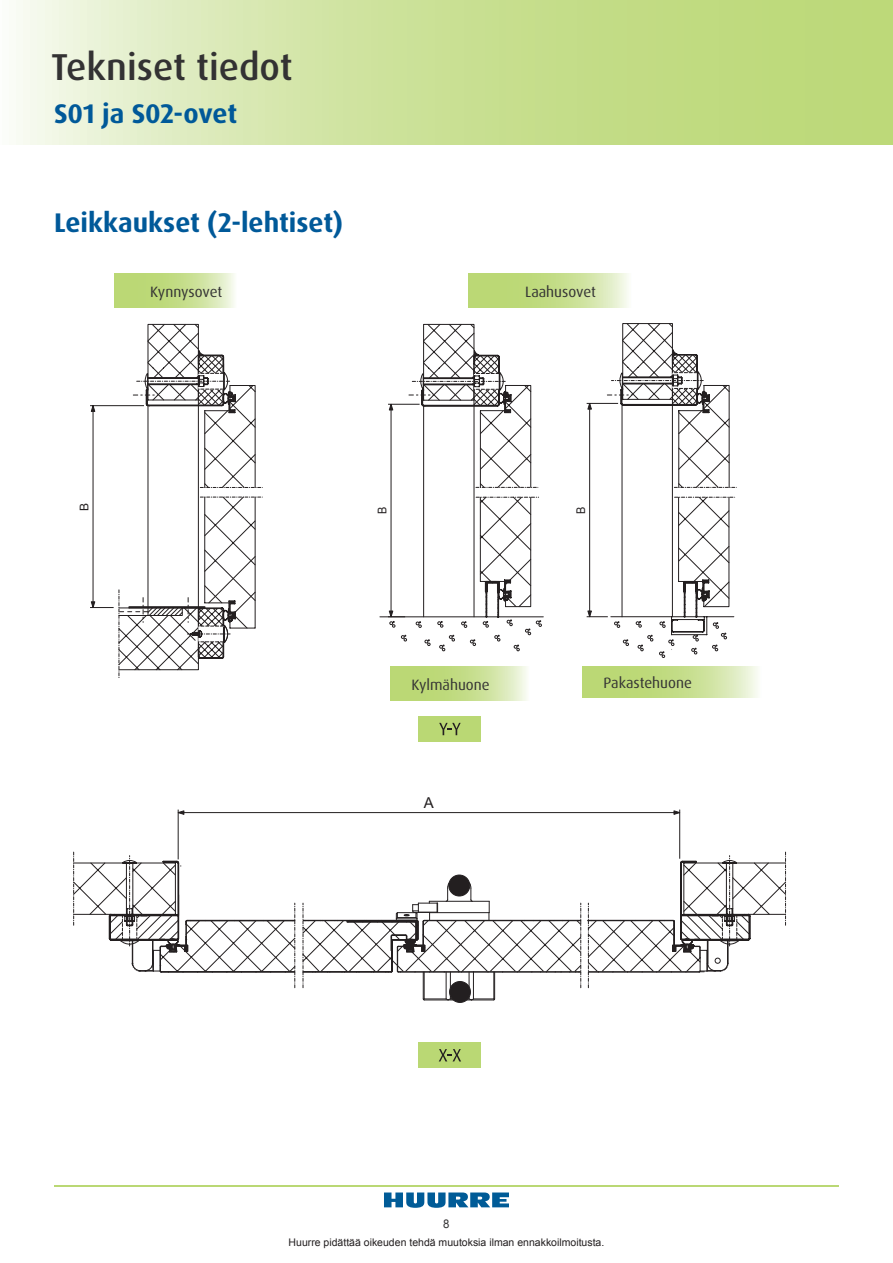
<style>
.page{position:relative;width:893px;height:1263px;background:#fff}
.page>*{position:absolute;margin:0;border:0;box-sizing:border-box;transform-origin:0 0}
.t1{font:500 37.5px "Dax OT";color:#333233}
.DAX_headline_2{font:700 27px "Dax OT";color:#005999}
.DAX_text_small{font:15px "Dax OT";color:#333233}
.t2{font:15px "Arial";color:#231f20}
.t3{font:12px "Arial";color:#231f20;scale:.91 1}
.t4{font:12px "Arial";color:#333233;scale:.95 1}
.t5{font:12px "Arial";color:#231f20}
.t6{font:10.5px "Arial";color:#231f20}
</style>
<div class="page">
<svg style="left:16px;top:0;width:877px;height:145px;background:#cee29e"></svg>
<svg style="left:384px;top:1192px;width:125px;height:16px"></svg>
<hr style="left:54px;top:1186px;width:785px;height:1px;background:#bad874">
<svg style="left:115px;top:274px;width:120px;height:34px;background:#c9e093"></svg>
<svg style="left:390px;top:667px;width:137px;height:34px;background:#c9df92"></svg>
<svg style="left:468px;top:274px;width:161px;height:34px;background:#c9e093"></svg>
<svg style="left:582px;top:667px;width:176px;height:30px;background:#c9df92"></svg>
<div style="left:419px;top:716px;width:62px;height:26px;background:#bad874"></div>
<svg style="left:439px;top:723px;width:22px;height:12px"></svg>
<div style="left:419px;top:1042px;width:62px;height:26px;background:#bad874"></div>
<svg style="left:439px;top:1049px;width:22px;height:12px"></svg>
<svg style="left:90px;top:323px;width:172px;height:355px"></svg>
<hr style="left:423px;top:406px;width:1px;height:211px;background:#231f20">
<hr style="left:474px;top:406px;width:1px;height:211px;background:#231f20">
<hr style="left:622px;top:406px;width:1px;height:211px;background:#231f20">
<hr style="left:672px;top:406px;width:1px;height:211px;background:#231f20">
<svg style="left:409px;top:323px;width:129px;height:165px"></svg>
<svg style="left:607px;top:323px;width:129px;height:165px"></svg>
<hr style="left:587px;top:403px;width:31px;height:1px;background:#231f20">
<hr style="left:589px;top:403px;width:1px;height:214px;background:#231f20">
<svg style="left:587px;top:402px;width:5px;height:8px"></svg>
<hr style="left:388px;top:404px;width:32px;height:1px;background:#231f20">
<hr style="left:391px;top:404px;width:1px;height:213px;background:#231f20">
<svg style="left:389px;top:403px;width:4px;height:7px"></svg>
<svg style="left:379px;top:496px;width:356px;height:162px"></svg>
<svg style="left:587px;top:852px;width:198px;height:136px"></svg>
<div style="left:449px;top:981px;width:22px;height:22px;border:1px solid #231f20;border-radius:50%"></div>
<div style="left:449px;top:875px;width:21px;height:21px;background:#231f20;border-radius:50%"></div>
<div style="left:449px;top:875px;width:21px;height:21px;border:1px solid #231f20;border-radius:50%"></div>
<svg style="left:302px;top:882px;width:279px;height:119px"></svg>
<svg style="left:73px;top:852px;width:223px;height:136px"></svg>
<hr style="left:178px;top:809px;width:1px;height:50px;background:#231f20">
<hr style="left:679px;top:809px;width:1px;height:50px;background:#231f20">
<hr style="left:178px;top:812px;width:502px;height:1px;background:#231f20">
<svg style="left:177px;top:810px;width:7px;height:5px"></svg>
<svg style="left:673px;top:810px;width:8px;height:5px"></svg>
<h1 class="t1" style="left:51px;top:44px;width:243px">Tekniset tiedot</h1>
<p class="DAX_headline_2" style="left:54px;top:97px;width:185px">S01 ja S02-ovet</p>
<p class="DAX_headline_2" style="left:54px;top:205px;width:290px">Leikkaukset (2-lehtiset)</p>
<p class="DAX_text_small" style="left:150px;top:282px;width:74px">Kynnysovet</p>
<p class="DAX_text_small" style="left:525px;top:282px;width:72px">Laahusovet</p>
<p class="t5" style="left:76px;top:511px;width:10px;rotate:-90deg">B</p>
<p class="t3" style="left:374px;top:514px;width:9px;rotate:-90deg">B</p>
<p class="t3" style="left:573px;top:514px;width:9px;rotate:-90deg">B</p>
<p class="DAX_text_small" style="left:411px;top:675px;width:80px">Kylmähuone</p>
<p class="t2" style="left:424px;top:793px;width:12px">A</p>
<p class="DAX_text_small" style="left:603px;top:673px;width:90px">Pakastehuone</p>
<p class="t4" style="left:443px;top:1216px;width:8px">8</p>
<p class="t6" style="left:289px;top:1236px;width:317px">Huurre pidättää oikeuden tehdä muutoksia ilman ennakkoilmoitusta.</p>
</div>
